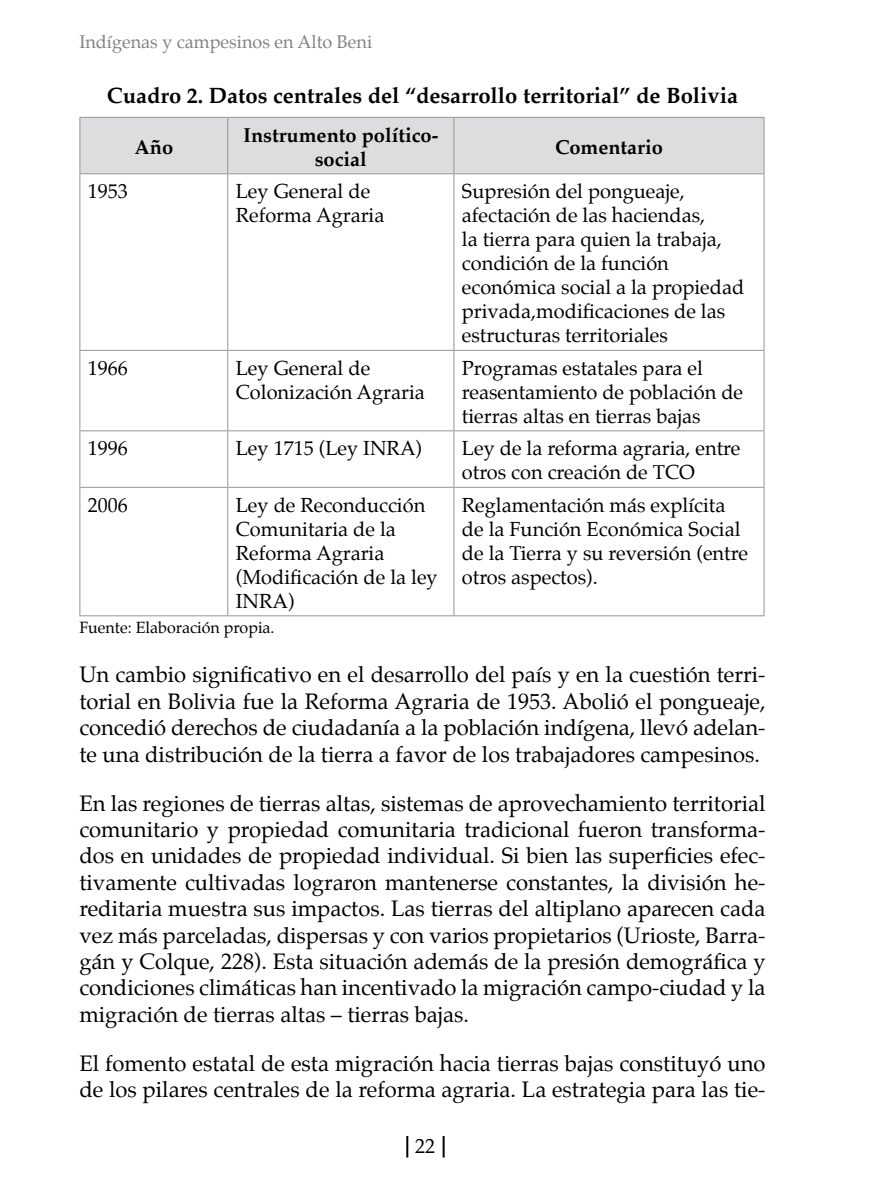
<style>
.page{position:relative;width:879px;height:1191px;background:#fff}
.page>*{position:absolute;margin:0;border:0;box-sizing:border-box;transform-origin:0 0}
.t1{font:22px/26.4px "Palatino";color:#000;text-align:justify}
.t2{font:700 22px "Palatino";color:#000}
.t3{font:20px/24px "Palatino";color:#000}
.t4{font:700 20px/24px "Palatino";color:#000;text-align:center}
.t5{font:18px "Palatino";color:#808285}
.t6{font:16px "Palatino";color:#000}
</style>
<div class="page">
<hr style="left:406px;top:1136px;width:2px;height:21px;background:#000">
<hr style="left:443px;top:1136px;width:2px;height:21px;background:#000">
<div style="left:80px;top:118px;width:683px;height:55px;background:#dcddde"></div>
<hr style="left:79px;top:117px;width:149px;height:1px;background:#939598">
<hr style="left:79px;top:118px;width:1px;height:55px;background:#939598">
<hr style="left:228px;top:117px;width:226px;height:1px;background:#939598">
<hr style="left:227px;top:118px;width:1px;height:55px;background:#939598">
<hr style="left:454px;top:117px;width:310px;height:1px;background:#939598">
<hr style="left:453px;top:118px;width:1px;height:55px;background:#939598">
<hr style="left:763px;top:118px;width:1px;height:55px;background:#939598">
<hr style="left:79px;top:173px;width:149px;height:1px;background:#939598">
<hr style="left:79px;top:174px;width:1px;height:176px;background:#939598">
<hr style="left:228px;top:173px;width:226px;height:1px;background:#939598">
<hr style="left:227px;top:174px;width:1px;height:176px;background:#939598">
<hr style="left:454px;top:173px;width:310px;height:1px;background:#939598">
<hr style="left:453px;top:174px;width:1px;height:176px;background:#939598">
<hr style="left:763px;top:174px;width:1px;height:176px;background:#939598">
<hr style="left:79px;top:350px;width:149px;height:1px;background:#939598">
<hr style="left:79px;top:351px;width:1px;height:79px;background:#939598">
<hr style="left:228px;top:350px;width:226px;height:1px;background:#939598">
<hr style="left:227px;top:351px;width:1px;height:79px;background:#939598">
<hr style="left:454px;top:350px;width:310px;height:1px;background:#939598">
<hr style="left:453px;top:351px;width:1px;height:79px;background:#939598">
<hr style="left:763px;top:351px;width:1px;height:79px;background:#939598">
<hr style="left:79px;top:430px;width:149px;height:1px;background:#939598">
<hr style="left:79px;top:431px;width:1px;height:56px;background:#939598">
<hr style="left:228px;top:430px;width:226px;height:1px;background:#939598">
<hr style="left:227px;top:431px;width:1px;height:56px;background:#939598">
<hr style="left:454px;top:430px;width:310px;height:1px;background:#939598">
<hr style="left:453px;top:431px;width:1px;height:56px;background:#939598">
<hr style="left:763px;top:431px;width:1px;height:56px;background:#939598">
<hr style="left:79px;top:487px;width:149px;height:1px;background:#939598">
<hr style="left:79px;top:488px;width:1px;height:127px;background:#939598">
<hr style="left:228px;top:487px;width:226px;height:1px;background:#939598">
<hr style="left:227px;top:488px;width:1px;height:127px;background:#939598">
<hr style="left:454px;top:487px;width:310px;height:1px;background:#939598">
<hr style="left:453px;top:488px;width:1px;height:127px;background:#939598">
<hr style="left:763px;top:488px;width:1px;height:127px;background:#939598">
<hr style="left:79px;top:615px;width:149px;height:1px;background:#939598">
<hr style="left:228px;top:615px;width:226px;height:1px;background:#939598">
<hr style="left:454px;top:615px;width:310px;height:1px;background:#939598">
<p class="t5" style="left:79px;top:27px;width:294px">Indígenas y campesinos en Alto Beni</p>
<p class="t2" style="left:107px;top:77px;width:633px">Cuadro 2. Datos centrales del “desarrollo territorial” de Bolivia</p>
<p class="t4" style="left:134px;top:134px;width:40px">Año</p>
<p class="t4" style="left:243px;top:122px;width:196px">Instrumento político&shy;social</p>
<p class="t4" style="left:555px;top:134px;width:109px">Comentario</p>
<p class="t3" style="left:88px;top:179px;width:41px">1953</p>
<p class="t3" style="left:236px;top:179px;width:150px">Ley General de<br>Reforma Agraria</p>
<p class="t3" style="left:462px;top:179px;width:284px">Supresión del pongueaje, afectación de las haciendas,<br>la tierra para quien la trabaja, condición de la función económica social a la propiedad privada,modificaciones de las estructuras territoriales</p>
<p class="t3" style="left:88px;top:356px;width:41px">1966</p>
<p class="t3" style="left:236px;top:356px;width:191px">Ley General de<br>Colonización Agraria</p>
<p class="t3" style="left:462px;top:356px;width:283px">Programas estatales para el reasentamiento de población de tierras altas en tierras bajas</p>
<p class="t3" style="left:88px;top:436px;width:41px">1996</p>
<p class="t3" style="left:236px;top:436px;width:188px">Ley 1715 (Ley INRA)</p>
<p class="t3" style="left:462px;top:436px;width:280px">Ley de la reforma agraria, entre otros con creación de TCO</p>
<p class="t3" style="left:88px;top:493px;width:41px">2006</p>
<p class="t3" style="left:236px;top:493px;width:203px">Ley de Reconducción<br>Comunitaria de la<br>Reforma Agraria (Modificación de la ley<br>INRA)</p>
<p class="t3" style="left:462px;top:493px;width:287px">Reglamentación más explícita de la Función Económica Social de la Tierra y su reversión (entre otros aspectos).</p>
<p class="t6" style="left:79px;top:614px;width:197px">Fuente: Elaboración propia.</p>
<p class="t1" style="left:79px;top:661px;width:687px">Un cambio significativo en el desarrollo del país y en la cuestión terri&shy;torial en Bolivia fue la Reforma Agraria de 1953. Abolió el pongueaje, concedió derechos de ciudadanía a la población indígena, llevó adelan&shy;te una distribución de la tierra a favor de los trabajadores campesinos.</p>
<p class="t1" style="left:79px;top:790px;width:688px">En las regiones de tierras altas, sistemas de aprovechamiento territorial comunitario y propiedad comunitaria tradicional fueron transforma&shy;dos en unidades de propiedad individual. Si bien las superficies efec&shy;tivamente cultivadas lograron mantenerse constantes, la división he&shy;reditaria muestra sus impactos. Las tierras del altiplano aparecen cada vez más parceladas, dispersas y con varios propietarios (Urioste, Barra&shy;gán y Colque, 228). Esta situación además de la presión demográfica y condiciones climáticas han incentivado la migración campo-ciudad y la migración de tierras altas – tierras bajas.</p>
<p class="t1" style="left:79px;top:1050px;width:688px">El fomento estatal de esta migración hacia tierras bajas constituyó uno de los pilares centrales de la reforma agraria. La estrategia para las tie-</p>
<p class="t3" style="left:415px;top:1133px;width:21px">22</p>
</div>
